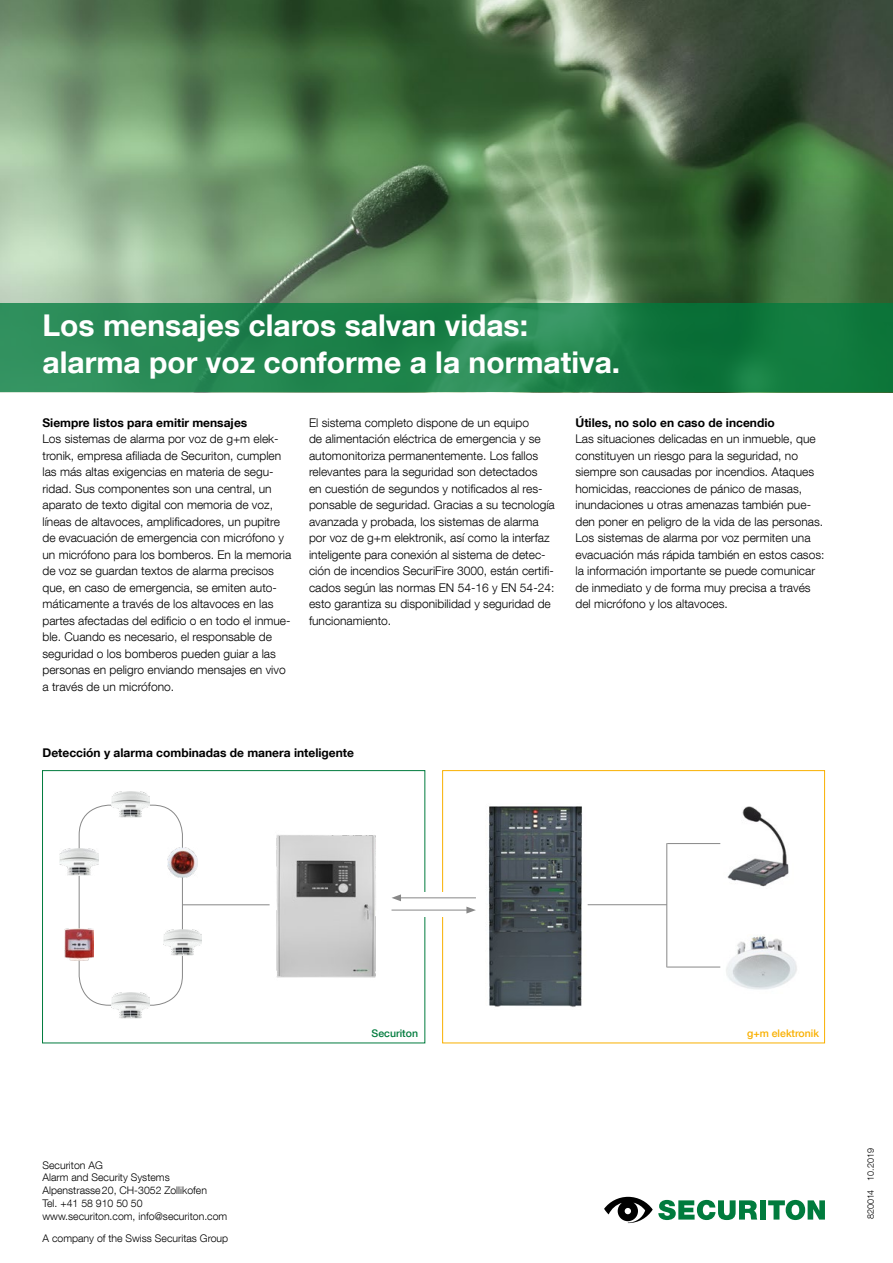
<style>
.page{position:relative;width:893px;height:1263px;background:#fff}
.page>*{position:absolute;margin:0;border:0;box-sizing:border-box;transform-origin:0 0}
.t1{font:700 30px/37.5px "Helvetica Neue LT Com";color:#fff}
.t2{font:300 12px/16.5px "Helvetica Neue LT Com";color:#000}
.t3{font:700 12px "Helvetica Neue LT Com";color:#000}
.t4{font:300 10.5px/12.8px "Helvetica Neue LT Com";color:#000}
.t5{font:500 10.5px "Helvetica Neue LT Com";color:#f9b000}
.t6{font:500 10.5px "Helvetica Neue LT Com";color:#007b3d}
.t7{font:300 9px "Helvetica Neue LT Com";letter-spacing:-.01em;color:#000}
</style>
<div class="page">
<img style="left:0;top:0;width:893px;height:393px">
<div style="left:760px;top:1200px;width:6px;height:19px;background:#007b3d"></div>
<svg style="left:768px;top:1200px;width:57px;height:20px"></svg>
<svg style="left:604px;top:1197px;width:153px;height:26px"></svg>
<svg style="left:0;top:303px;width:893px;height:89px;background:#1f834c"></svg>
<img style="left:727px;top:806px;width:62px;height:81px">
<div style="left:79px;top:805px;width:104px;height:200px;border:1px solid #878787;border-radius:30px"></div>
<div style="left:42px;top:770px;width:383px;height:273px;border:1px solid #007b3d"></div>
<div style="left:442px;top:770px;width:383px;height:273px;border:1px solid #f9b000"></div>
<div style="left:404px;top:892px;width:59px;height:25px;background:#fff"></div>
<hr style="left:183px;top:904px;width:87px;height:1px;background:#878787">
<hr style="left:588px;top:904px;width:79px;height:1px;background:#878787">
<hr style="left:667px;top:843px;width:53px;height:1px;background:#878787">
<hr style="left:667px;top:967px;width:53px;height:1px;background:#878787">
<img style="left:726px;top:936px;width:71px;height:54px">
<img style="left:59px;top:848px;width:39px;height:27px">
<img style="left:64px;top:929px;width:29px;height:31px">
<img style="left:168px;top:847px;width:30px;height:30px">
<img style="left:164px;top:929px;width:38px;height:26px">
<img style="left:112px;top:792px;width:38px;height:26px">
<img style="left:112px;top:992px;width:38px;height:26px">
<hr style="left:399px;top:897px;width:77px;height:1px;background:#878787">
<svg style="left:392px;top:894px;width:9px;height:7px"></svg>
<hr style="left:391px;top:910px;width:78px;height:1px;background:#878787">
<svg style="left:466px;top:907px;width:10px;height:6px"></svg>
<hr style="left:666px;top:843px;width:1px;height:124px;background:#878787">
<img style="left:488px;top:806px;width:94px;height:201px">
<img style="left:276px;top:835px;width:100px;height:143px">
<h1 class="t1" style="left:43px;top:306px;width:579px">Los mensajes claros salvan vidas: alarma por voz conforme a la normativa.</h1>
<p class="t3" style="left:43px;top:415px;width:206px">Siempre listos para emitir mensajes</p>
<p class="t2" style="left:43px;top:430px;width:250px">Los sistemas de alarma por voz de g+m elek&shy;tronik, empresa afiliada de Securiton, cumplen las más altas exigencias en materia de segu&shy;ridad. Sus componentes son una central, un aparato de texto digital con memoria de voz, líneas de altavoces, amplificadores, un pupitre de evacuación de emergencia con micrófono y un micrófono para los bomberos. En la memoria de voz se guardan textos de alarma precisos que, en caso de emergencia, se emiten auto&shy;máticamente a través de los altavoces en las partes afectadas del edificio o en todo el inmue&shy;ble. Cuando es necesario, el responsable de seguridad o los bomberos pueden guiar a las personas en peligro enviando mensajes en vivo a través de un micrófono.</p>
<p class="t3" style="left:575px;top:415px;width:201px">Útiles, no solo en caso de incendio</p>
<p class="t2" style="left:575px;top:430px;width:250px">Las situaciones delicadas en un inmueble, que constituyen un riesgo para la seguridad, no siempre son causadas por incendios. Ataques homicidas, reacciones de pánico de masas, inundaciones u otras amenazas también pue&shy;den poner en peligro de la vida de las personas.<br>Los sistemas de alarma por voz permiten una evacuación más rápida también en estos casos: la información importante se puede comunicar de inmediato y de forma muy precisa a través del micrófono y los altavoces.</p>
<p class="t2" style="left:309px;top:414px;width:247px">El sistema completo dispone de un equipo<br>de alimentación eléctrica de emergencia y se automonitoriza permanentemente. Los fallos relevantes para la seguridad son detectados<br>en cuestión de segundos y notificados al res&shy;ponsable de seguridad. Gracias a su tecnología avanzada y probada, los sistemas de alarma por voz de g+m elektronik, así como la interfaz inteligente para conexión al sistema de detec&shy;ción de incendios SecuriFire 3000, están certifi&shy;cados según las normas EN 54-16 y EN 54-24: esto garantiza su disponibilidad y seguridad de funcionamiento.</p>
<p class="t3" style="left:43px;top:745px;width:313px">Detección y alarma combinadas de manera inteligente</p>
<p class="t4" style="left:43px;top:1158px;width:186px">Securiton AG<br>Alarm and Security Systems<br>Alpenstrasse20, CH-3052 Zollikofen<br>Tel. +41 58 910 50 50 www.securiton.com, info@securiton.com</p>
<p class="t4" style="left:43px;top:1232px;width:187px">A company of the Swiss Securitas Group</p>
<p class="t6" style="left:372px;top:1027px;width:48px">Securiton</p>
<p class="t5" style="left:747px;top:1027px;width:73px">g+m elektronik</p>
<p class="t7" style="left:865px;top:1219px;width:72px;rotate:-90deg">820014 10.2019</p>
</div>
